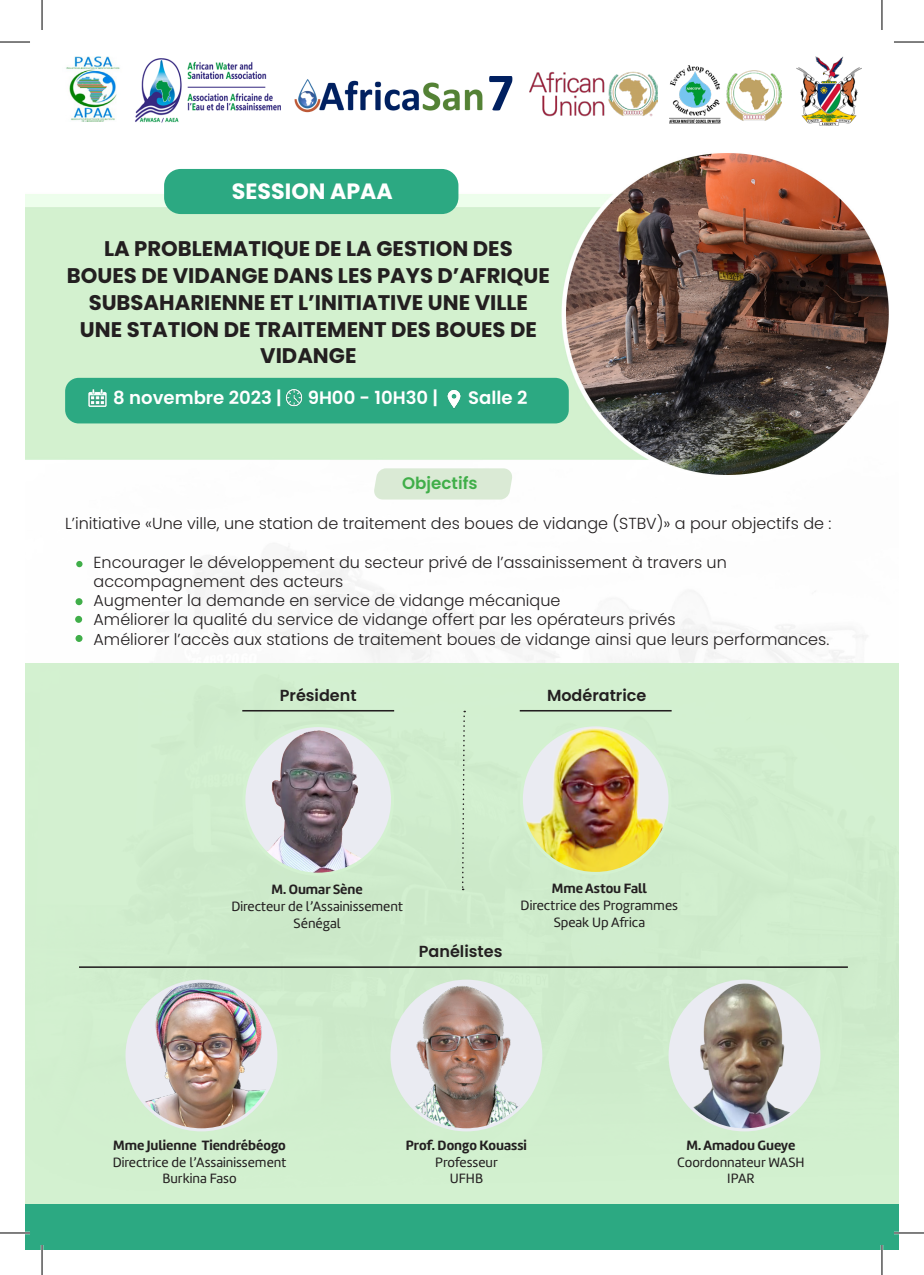
<style>
.page{position:relative;width:924px;height:1275px;background:#fff}
.page>*{position:absolute;margin:0;border:0;box-sizing:border-box;transform-origin:0 0}
.t1{font:700 54.4px "Calibri";color:#002060}
.t2{font:700 22.2px "Poppins";color:#fff}
.t3{font:700 21.2px/26.8px "Poppins";color:#231f20;text-align:center}
.t4{font:600 18px "Poppins";color:#fff}
.t5{font:600 16.6px "Poppins";color:#40ae49}
.t6{font:300 16px/19.2px "Poppins";color:#231f20}
.t7{font:600 16px "Poppins";color:#231f20}
.t8{font:14px/16.8px "Amelia Basic";color:#231f20;text-align:center}
.t9{font:14px "Amelia Basic Bold";color:#231f20}
</style>
<div class="page">
<img style="left:25px;top:25px;width:864px;height:638px">
<img style="left:62px;top:56px;width:61px;height:65px">
<img style="left:134px;top:59px;width:151px;height:65px">
<div style="left:669px;top:61px;width:112px;height:66px;background:#fff"></div>
<img style="left:669px;top:65px;width:112px;height:58px">
<div style="left:792px;top:56px;width:72px;height:70px;background:#fff"></div>
<img style="left:796px;top:57px;width:65px;height:68px">
<img style="left:529px;top:56px;width:127px;height:76px">
<img style="left:281px;top:70px;width:206px;height:48px">
<svg style="left:372px;top:468px;width:142px;height:31px;background:#dcebd7"></svg>
<div style="left:164px;top:169px;width:294px;height:45px;background:#2ca982;border-radius:17px"></div>
<div style="left:65px;top:378px;width:503px;height:45px;background:#2ca982;border-radius:14px"></div>
<img style="left:285px;top:389px;width:18px;height:18px">
<img style="left:88px;top:389px;width:19px;height:18px">
<img style="left:447px;top:389px;width:14px;height:19px">
<div style="left:25px;top:663px;width:873px;height:541px;background:#d1efce"></div>
<div style="left:25px;top:1204px;width:873px;height:46px;background:#2ca982"></div>
<img style="left:127px;top:981px;width:149px;height:148px;border-radius:74px">
<div style="left:125px;top:979px;width:152px;height:152px;border:3px solid #eaebf2;border-radius:50%"></div>
<img style="left:394px;top:984px;width:139px;height:145px">
<div style="left:390px;top:979px;width:152px;height:152px;border:3px solid #eaebf2;border-radius:50%"></div>
<img style="left:669px;top:981px;width:149px;height:148px;border-radius:74px">
<div style="left:668px;top:979px;width:152px;height:152px;border:3px solid #eaebf2;border-radius:50%"></div>
<hr style="left:79px;top:966px;width:768px;height:2px;background:#231f20">
<img style="left:521px;top:725px;width:148px;height:148px;border-radius:74px">
<div style="left:519px;top:723px;width:152px;height:152px;border:3px solid #d3f1d0;border-radius:50%"></div>
<img style="left:244px;top:725px;width:148px;height:149px;border-radius:74px">
<div style="left:242px;top:724px;width:152px;height:151px;border:3px solid #d3f1d0;border-radius:50%"></div>
<hr style="left:519px;top:710px;width:152px;height:1px;background:#231f20">
<hr style="left:242px;top:710px;width:152px;height:1px;background:#231f20">
<svg style="left:461px;top:711px;width:4px;height:179px"></svg>
<svg style="left:76px;top:561px;width:6px;height:6px"></svg>
<div style="left:75px;top:598px;width:7px;height:7px;background:#40ae49;border-radius:50%"></div>
<div style="left:75px;top:616px;width:7px;height:7px;background:#40ae49;border-radius:50%"></div>
<div style="left:75px;top:635px;width:7px;height:7px;background:#40ae49;border-radius:50%"></div>
<hr style="left:0;top:41px;width:30px;height:2px;background:#fff">
<hr style="left:0;top:1231px;width:30px;height:3px;background:#fff">
<hr style="left:893px;top:1231px;width:30px;height:3px;background:#fff">
<hr style="left:41px;top:0;width:2px;height:30px;background:#fff">
<hr style="left:41px;top:1245px;width:2px;height:30px;background:#fff">
<hr style="left:880px;top:0;width:2px;height:30px;background:#fff">
<hr style="left:880px;top:1245px;width:2px;height:30px;background:#fff">
<hr style="left:0;top:42px;width:30px;height:1px;background:#000">
<hr style="left:893px;top:42px;width:30px;height:1px;background:#000">
<hr style="left:0;top:1232px;width:30px;height:1px;background:#000">
<hr style="left:893px;top:1232px;width:30px;height:1px;background:#000">
<hr style="left:42px;top:0;width:1px;height:30px;background:#000">
<hr style="left:42px;top:1245px;width:1px;height:30px;background:#000">
<hr style="left:881px;top:0;width:1px;height:30px;background:#000">
<hr style="left:881px;top:1245px;width:1px;height:30px;background:#000">
<p class="t2" style="left:232px;top:178px;width:162px">SESSION APAA</p>
<p class="t1" style="left:487px;top:57px;width:29px">7</p>
<p class="t3" style="left:67px;top:235px;width:484px">LA PROBLEMATIQUE DE LA GESTION DES<br>BOUES DE VIDANGE DANS LES PAYS D’AFRIQUE<br>SUBSAHARIENNE ET L’INITIATIVE UNE VILLE<br>UNE STATION DE TRAITEMENT DES BOUES DE<br>VIDANGE</p>
<p class="t4" style="left:113px;top:387px;width:170px">8 novembre 2023 |</p>
<p class="t4" style="left:307px;top:387px;width:132px">9H00 - 10H30 |</p>
<p class="t4" style="left:468px;top:387px;width:61px">Salle 2</p>
<p class="t5" style="left:402px;top:473px;width:77px">Objectifs</p>
<p class="t6" style="left:65px;top:514px;width:767px">L’initiative «Une ville, une station de traitement des boues de vidange (STBV)» a pour objectifs de :</p>
<p class="t6" style="left:93px;top:553px;width:634px">Encourager le développement du secteur privé de l’assainissement à travers un accompagnement des acteurs</p>
<p class="t6" style="left:93px;top:591px;width:468px">Augmenter la demande en service de vidange mécanique</p>
<p class="t6" style="left:93px;top:610px;width:583px">Améliorer la qualité du service de vidange offert par les opérateurs privés</p>
<p class="t6" style="left:93px;top:629px;width:737px">Améliorer l’accès aux stations de traitement boues de vidange ainsi que leurs performances.</p>
<p class="t7" style="left:280px;top:686px;width:78px">Président</p>
<p class="t7" style="left:546px;top:686px;width:101px">Modératrice</p>
<p class="t9" style="left:271px;top:881px;width:93px">M. Oumar Sène</p>
<p class="t8" style="left:231px;top:898px;width:173px">Directeur de l’Assainissement<br>Sénégal</p>
<p class="t7" style="left:418px;top:942px;width:85px">Panélistes</p>
<p class="t9" style="left:551px;top:880px;width:96px">Mme Astou Fall</p>
<p class="t8" style="left:520px;top:897px;width:159px">Directrice des Programmes</p>
<p class="t8" style="left:553px;top:914px;width:93px">Speak Up Africa</p>
<p class="t9" style="left:113px;top:1137px;width:174px">Mme Julienne Tiendrébéogo</p>
<p class="t8" style="left:113px;top:1153px;width:175px">Directrice de l’Assainissement<br>Burkina Faso</p>
<p class="t9" style="left:405px;top:1136px;width:122px">Prof. Dongo Kouassi</p>
<p class="t8" style="left:435px;top:1153px;width:64px">Professeur</p>
<p class="t8" style="left:449px;top:1170px;width:35px">UFHB</p>
<p class="t9" style="left:686px;top:1137px;width:110px">M. Amadou Gueye</p>
<p class="t8" style="left:677px;top:1153px;width:129px">Coordonnateur WASH</p>
<p class="t8" style="left:726px;top:1170px;width:29px">IPAR</p>
</div>
